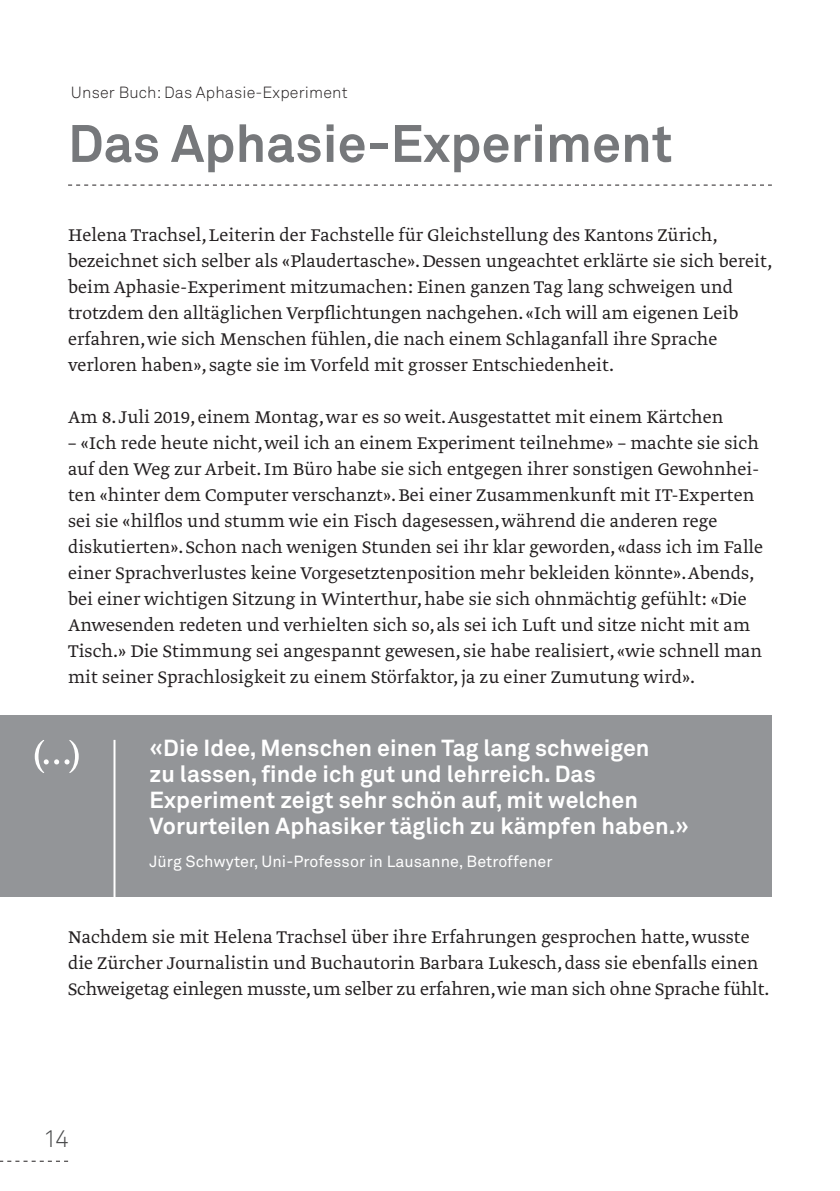
<style>
.page{position:relative;width:840px;height:1191px;background:#fff}
.page>*{position:absolute;margin:0;border:0;box-sizing:border-box;transform-origin:0 0}
.t1{font:700 52px "Akkurat";color:#76787b}
.t2{font:300 24px "Akkurat";color:#4b4c4d}
.t3{font:700 23px/26px "Akkurat";letter-spacing:.005em;color:#fff}
.t4{font:300 20px/26px "Greta Text";letter-spacing:.005em;color:#231f20}
.t5{font:16px "Akkurat";letter-spacing:.005em;color:#fff}
.t6{font:300 16px "Akkurat";letter-spacing:.01em;color:#231f20}
</style>
<div class="page">
<svg style="left:0;top:1160px;width:68px;height:1px"></svg>
<svg style="left:68px;top:185px;width:703px;height:1px"></svg>
<div style="left:0;top:715px;width:771px;height:182px;background:#939598"></div>
<hr style="left:113px;top:740px;width:2px;height:161px;background:#fff">
<svg style="left:35px;top:740px;width:44px;height:33px"></svg>
<hr style="left:839px;top:125px;width:1px;height:532px;background:#e6e7e9">
<p class="t6" style="left:71px;top:82px;width:278px">Unser Buch: Das Aphasie-Experiment</p>
<h1 class="t1" style="left:68px;top:111px;width:605px">Das Aphasie-Experiment</h1>
<p class="t4" style="left:68px;top:223px;width:705px">Helena Trachsel, Leiterin der Fachstelle für Gleichstellung des Kantons Zürich, bezeichnet sich selber als «Plaudertasche». Dessen ungeachtet erklärte sie sich bereit, beim Aphasie-Experiment mitzumachen: Einen ganzen Tag lang schweigen und trotzdem den alltäglichen Verpflichtungen nachgehen. «Ich will am eigenen Leib erfahren, wie sich Menschen fühlen, die nach einem Schlaganfall ihre Sprache verloren haben», sagte sie im Vorfeld mit grosser Entschiedenheit.</p>
<p class="t4" style="left:68px;top:405px;width:656px">Am 8. Juli 2019, einem Montag, war es so weit. Ausgestattet mit einem Kärtchen</p>
<p class="t4" style="left:68px;top:431px;width:696px">– «Ich rede heute nicht, weil ich an einem Experiment teilnehme» – machte sie sich auf den Weg zur Arbeit. Im Büro habe sie sich entgegen ihrer sonstigen Gewohnhei&shy;ten «hinter dem Computer verschanzt». Bei einer Zusammenkunft mit IT-Experten sei sie «hilflos und stumm wie ein Fisch dagesessen, während die anderen rege diskutierten». Schon nach wenigen Stunden sei ihr klar geworden, «dass ich im Falle einer Sprachverlustes keine Vorgesetztenposition mehr bekleiden könnte». Abends, bei einer wichtigen Sitzung in Winterthur, habe sie sich ohnmächtig gefühlt: «Die Anwesenden redeten und verhielten sich so, als sei ich Luft und sitze nicht mit am Tisch.» Die Stimmung sei angespannt gewesen, sie habe realisiert, «wie schnell man mit seiner Sprachlosigkeit zu einem Störfaktor, ja zu einer Zumutung wird».</p>
<p class="t3" style="left:149px;top:734px;width:541px">«Die Idee, Menschen einen Tag lang schweigen<br>zu lassen, finde ich gut und lehrreich. Das Experiment zeigt sehr schön auf, mit welchen Vorurteilen Aphasiker täglich zu kämpfen haben.»</p>
<p class="t5" style="left:149px;top:851px;width:404px">Jürg Schwyter, Uni-Professor in Lausanne, Betroffener</p>
<p class="t4" style="left:68px;top:925px;width:702px">Nachdem sie mit Helena Trachsel über ihre Erfahrungen gesprochen hatte, wusste die Zürcher Journalistin und Buchautorin Barbara Lukesch, dass sie ebenfalls einen<br>Schweigetag einlegen musste, um selber zu erfahren, wie man sich ohne Sprache fühlt.</p>
<p class="t2" style="left:43px;top:1123px;width:27px">14</p>
</div>
